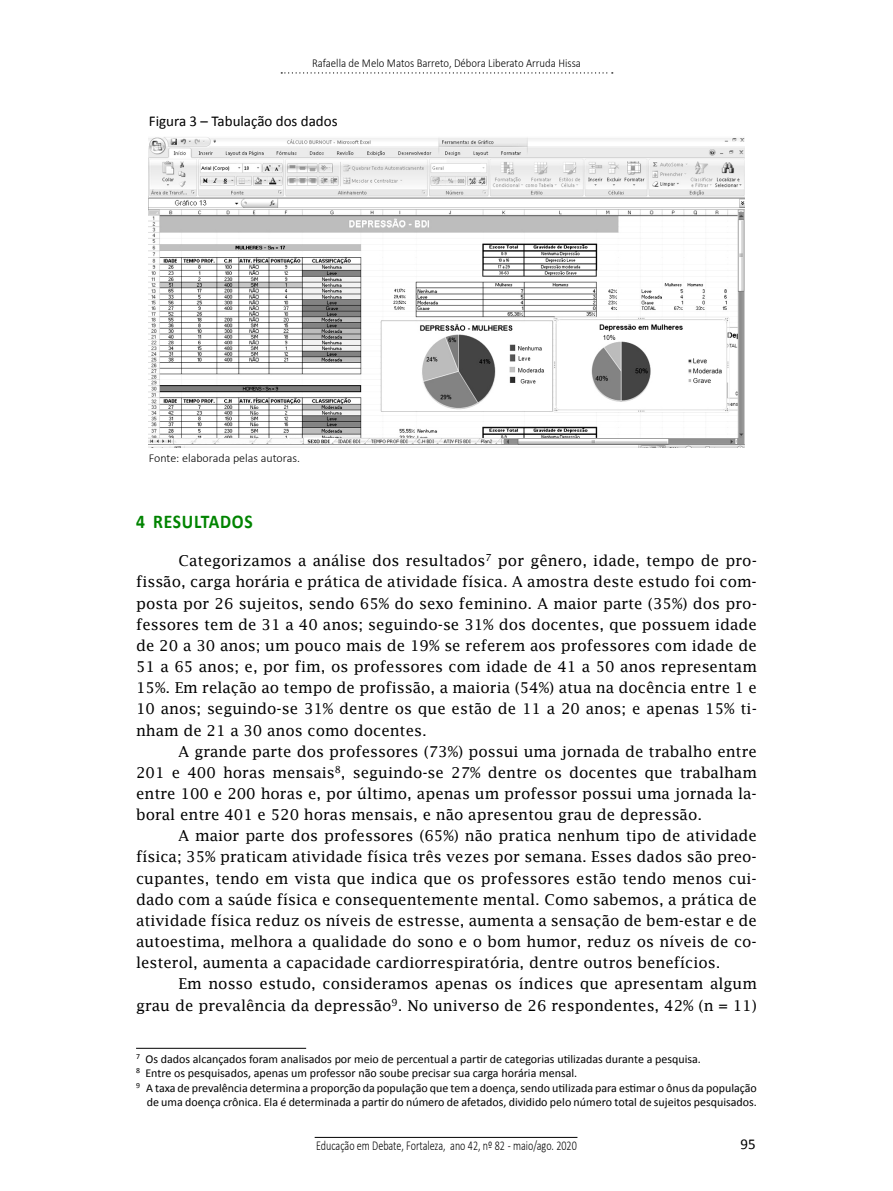
<style>
.page{position:relative;width:893px;height:1191px;background:#fff}
.page>*{position:absolute;margin:0;border:0;box-sizing:border-box;transform-origin:0 0}
.t1{font:700 19.5px "Calibri";letter-spacing:.04em;color:#008400;scale:.9 1}
.t2{font:15px/21.1px "Lucida Fax";color:#000;text-align:justify}
.t3{font:15px "Calibri";color:#000}
.t4{font:300 13.5px "Calibri";color:#000;scale:.75 1}
.t5{font:12px "Calibri";color:#000}
.t6{font:300 12px "Calibri";color:#000;scale:.9 1}
.t7{font:300 12px "Calibri";color:#000}
</style>
<div class="page">
<hr style="left:315px;top:1137px;width:262px;height:1px;background:#000">
<svg style="left:281px;top:72px;width:332px;height:2px"></svg>
<hr style="left:136px;top:1048px;width:170px;height:1px;background:#000">
<img style="left:148px;top:137px;width:597px;height:311px">
<p class="t6" style="left:312px;top:55px;width:300px">Rafaella de Melo Matos Barreto, Débora Liberato Arruda Hissa</p>
<p class="t3" style="left:149px;top:112px;width:190px">Figura 3 – Tabulação dos dados</p>
<p class="t7" style="left:149px;top:451px;width:153px">Fonte: elaborada pelas autoras.</p>
<h1 class="t1" style="left:136px;top:509px;width:131px">4 RESULTADOS</h1>
<p class="t2" style="left:136px;top:550px;width:622px;text-indent:43px">Categorizamos a análise dos resultados<sup>7</sup> por gênero, idade, tempo de pro&shy;fissão, carga horária e prática de atividade física. A amostra deste estudo foi com&shy;posta por 26 sujeitos, sendo 65% do sexo feminino. A maior parte (35%) dos pro&shy;fessores tem de 31 a 40 anos; seguindo-se 31% dos docentes, que possuem idade de 20 a 30 anos; um pouco mais de 19% se referem aos professores com idade de 51 a 65 anos; e, por fim, os professores com idade de 41 a 50 anos representam 15%. Em relação ao tempo de profissão, a maioria (54%) atua na docência entre 1 e 10 anos; seguindo-se 31% dentre os que estão de 11 a 20 anos; e apenas 15% ti&shy;nham de 21 a 30 anos como docentes.</p>
<p class="t2" style="left:136px;top:740px;width:622px;text-indent:43px">A grande parte dos professores (73%) possui uma jornada de trabalho entre 201 e 400 horas mensais<sup>8</sup>, seguindo-se 27% dentre os docentes que trabalham entre 100 e 200 horas e, por último, apenas um professor possui uma jornada la&shy;boral entre 401 e 520 horas mensais, e não apresentou grau de depressão.</p>
<p class="t2" style="left:136px;top:825px;width:622px;text-indent:43px">A maior parte dos professores (65%) não pratica nenhum tipo de atividade física; 35% praticam atividade física três vezes por semana. Esses dados são preo&shy;cupantes, tendo em vista que indica que os professores estão tendo menos cui&shy;dado com a saúde física e consequentemente mental. Como sabemos, a prática de atividade física reduz os níveis de estresse, aumenta a sensação de bem-estar e de autoestima, melhora a qualidade do sono e o bom humor, reduz os níveis de co&shy;lesterol, aumenta a capacidade cardiorrespiratória, dentre outros benefícios.</p>
<p class="t2" style="left:136px;top:973px;width:622px;text-align:right">Em nosso estudo, consideramos apenas os índices que apresentam algum<br>grau de prevalência da depressão<sup>9</sup>. No universo de 26 respondentes, 42% (n = 11)</p>
<p class="t5" style="left:136px;top:1051px;width:566px"><sup>7</sup> Os dados alcançados foram analisados por meio de percentual a partir de categorias utilizadas durante a pesquisa.</p>
<p class="t5" style="left:136px;top:1065px;width:443px"><sup>8</sup> Entre os pesquisados, apenas um professor não soube precisar sua carga horária mensal.</p>
<p class="t5" style="left:136px;top:1080px;width:622px"><sup>9</sup> A taxa de prevalência determina a proporção da população que tem a doença, sendo utilizada para estimar o ônus da população</p>
<p class="t5" style="left:147px;top:1094px;width:612px">de uma doença crônica. Ela é determinada a partir do número de afetados, dividido pelo número total de sujeitos pesquisados.</p>
<p class="t4" style="left:316px;top:1137px;width:349px">Educação em Debate, Fortaleza, ano 42, nº 82 - maio/ago. 2020</p>
<p class="t3" style="left:741px;top:1134px;width:17px">95</p>
</div>
